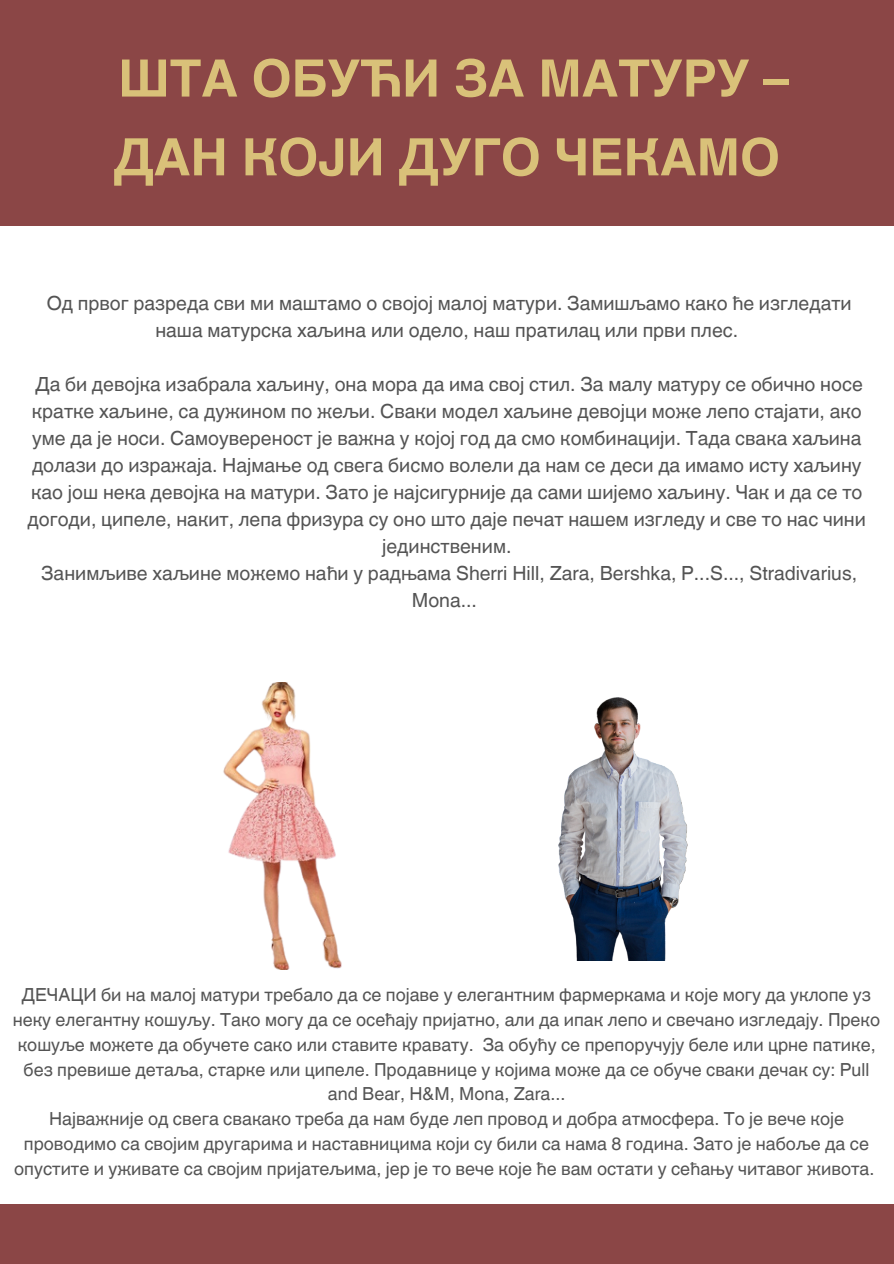
<style>
.page{position:relative;width:894px;height:1264px;background:#fff}
.page>*{position:absolute;margin:0;border:0;box-sizing:border-box;transform-origin:0 0}
.t1{font:700 51.6px/78.8px "Helvetica World";color:#d9c179}
.t2{font:19.5px/27px "Helvetica World";color:#545454;text-align:center}
.t3{font:18px/24.8px "Helvetica World";color:#545454;text-align:center}
</style>
<div class="page">
<div style="left:0;top:0;width:893px;height:225px;background:#8b4646"></div>
<div style="left:0;top:1204px;width:893px;height:59px;background:#8b4646"></div>
<img style="left:223px;top:682px;width:119px;height:287px">
<img style="left:558px;top:697px;width:130px;height:263px">
<p class="t1" style="left:114px;top:34px;width:677px">ШТА ОБУЋИ ЗА МАТУРУ –<br>ДАН КОЈИ ДУГО ЧЕКАМО</p>
<p class="t2" style="left:47px;top:290px;width:806px">Од првог разреда сви ми маштамо о својој малој матури. Замишљамо како ће изгледати наша матурска хаљина или одело, наш пратилац или први плес.</p>
<p class="t2" style="left:28px;top:371px;width:839px">Да би девојка изабрала хаљину, она мора да има свој стил. За малу матуру се обично носе кратке хаљине, са дужином по жељи. Сваки модел хаљине девојци може лепо стајати, ако уме да је носи. Самоувереност је важна у којој год да смо комбинацији. Тада свака хаљина долази до изражаја. Најмање од свега бисмо волели да нам се деси да имамо исту хаљину као још нека девојка на матури. Зато је најсигурније да сами шијемо хаљину. Чак и да се то догоди, ципеле, накит, лепа фризура су оно што даје печат нашем изгледу и све то нас чини јединственим.</p>
<p class="t2" style="left:41px;top:560px;width:817px">Занимљиве хаљине можемо наћи у радњама Sherri Hill, Zara, Bershka, P...S..., Stradivarius,<br>Mona...</p>
<p class="t3" style="left:13px;top:982px;width:868px">ДЕЧАЦИ би на малој матури требало да се појаве у елегантним фармеркама и које могу да уклопе уз неку елегантну кошуљу. Тако могу да се осећају пријатно, али да ипак лепо и свечано изгледају. Преко кошуље можете да обучете сако или ставите кравату. За обућу се препоручују беле или црне патике, без превише детаља, старке или ципеле. Продавнице у којима може да се обуче сваки дечак су: Pull and Bear, H&amp;M, Mona, Zara...</p>
<p class="t3" style="left:14px;top:1106px;width:861px">Најважније од свега свакако треба да нам буде леп провод и добра атмосфера. То је вече које проводимо са својим другарима и наставницима који су били са нама 8 година. Зато је набоље да се опустите и уживате са својим пријатељима, јер је то вече које ће вам остати у сећању читавог живота.</p>
</div>
